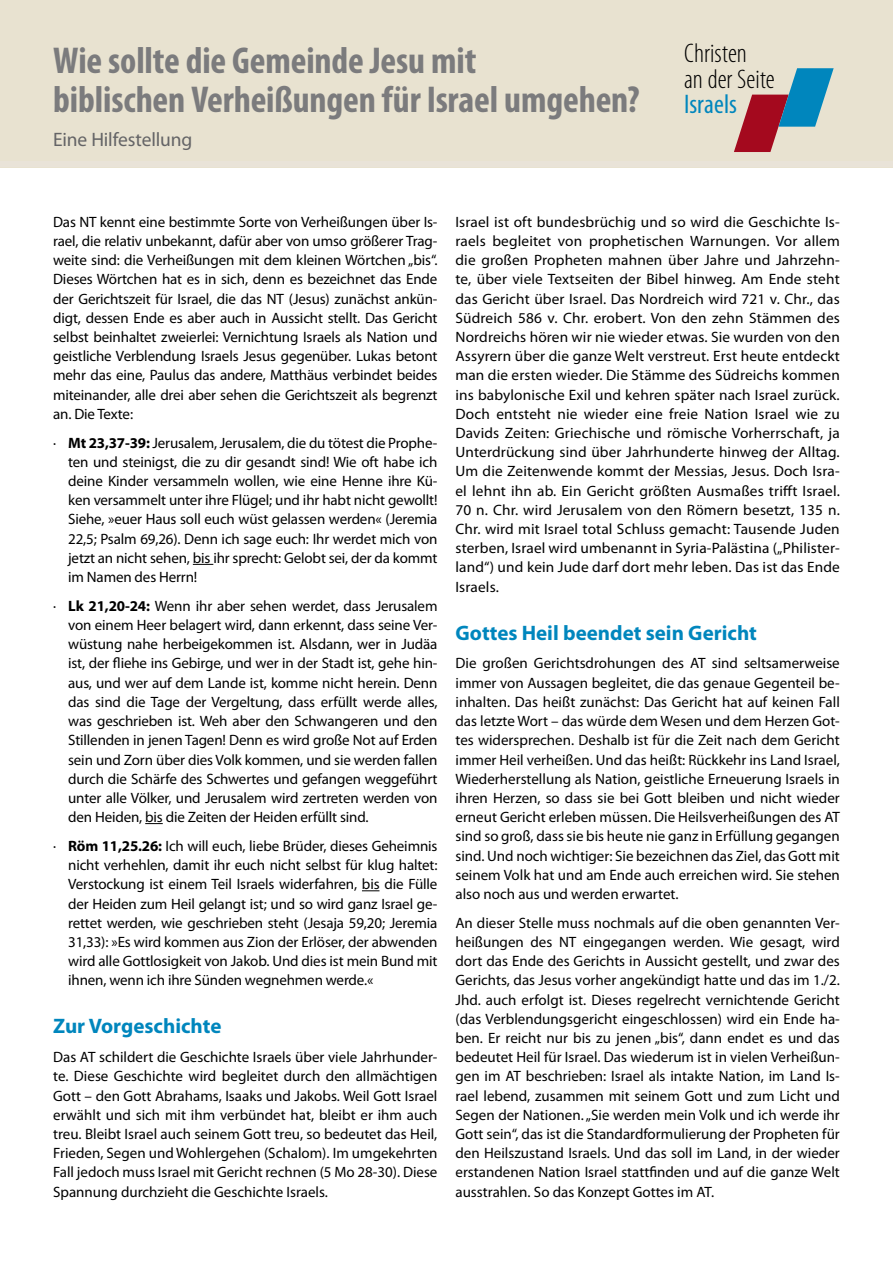
<style>
.page{position:relative;width:893px;height:1263px;background:#fff}
.page>*{position:absolute;margin:0;border:0;box-sizing:border-box;transform-origin:0 0}
.t1{font:700 condensed 37.5px/39px "Myriad Pro";letter-spacing:-.005em;color:#7b7b7d}
.t2{font:300 condensed 27px/25.5px "Myriad Pro";color:#000}
.t3{font:condensed 27px "Myriad Pro";color:#0086bd}
.t4{font:700 21px "Myriad Pro";color:#0086bd}
.t5{font:19.5px "Myriad Pro";letter-spacing:-.01em;color:#646466}
.t6{font:15px/19.2px "Myriad Pro";letter-spacing:-.01em;color:#000;text-align:justify}
.s1{font-weight:700}
</style>
<div class="page">
<div style="left:0;top:0;width:893px;height:167px;background:#e8e2d0"></div>
<svg style="left:734px;top:68px;width:100px;height:84px"></svg>
<div style="left:0;top:162px;width:893px;height:5px;background:#e9e3d8"></div>
<svg style="left:193px;top:564px;width:20px;height:1px"></svg>
<svg style="left:145px;top:823px;width:18px;height:1px"></svg>
<svg style="left:362px;top:890px;width:17px;height:1px"></svg>
<h1 class="t1" style="left:53px;top:40px;width:588px">Wie sollte die Gemeinde Jesu mit<br>biblischen Verheißungen für Israel umgehen?</h1>
<h3 class="t5" style="left:53px;top:128px;width:141px">Eine Hilfestellung</h3>
<h2 class="t2" style="left:684px;top:41px;width:92px">Christen<br>an der Seite</h2>
<h2 class="t3" style="left:684px;top:88px;width:54px">Israels</h2>
<p class="t6" style="left:53px;top:212px;width:386px">Das NT kennt eine bestimmte Sorte von Verheißungen über Is&shy;rael, die relativ unbekannt, dafür aber von umso größerer Trag&shy;weite sind: die Verheißungen mit dem kleinen Wörtchen „bis“.<br>Dieses Wörtchen hat es in sich, denn es bezeichnet das Ende der Gerichtszeit für Israel, die das NT (Jesus) zunächst ankün&shy;digt, dessen Ende es aber auch in Aussicht stellt. Das Gericht selbst beinhaltet zweierlei: Vernichtung Israels als Nation und geistliche Verblendung Israels Jesus gegenüber. Lukas betont mehr das eine, Paulus das andere, Matthäus verbindet beides miteinander, alle drei aber sehen die Gerichtszeit als begrenzt an. Die Texte:</p>
<p class="t6" style="left:68px;top:433px;width:371px;text-indent:-15px">· <span class="s1">Mt 23,37-39:</span> Jerusalem, Jerusalem, die du tötest die Prophe&shy;ten und steinigst, die zu dir gesandt sind! Wie oft habe ich deine Kinder versammeln wollen, wie eine Henne ihre Kü&shy;ken versammelt unter ihre Flügel; und ihr habt nicht gewollt!<br>Siehe, »euer Haus soll euch wüst gelassen werden« (Jeremia 22,5; Psalm 69,26). Denn ich sage euch: Ihr werdet mich von jetzt an nicht sehen, bis ihr sprecht: Gelobt sei, der da kommt im Namen des Herrn!</p>
<p class="t6" style="left:68px;top:596px;width:371px;text-indent:-15px">· <span class="s1">Lk 21,20-24:</span> Wenn ihr aber sehen werdet, dass Jerusalem von einem Heer belagert wird, dann erkennt, dass seine Ver&shy;wüstung nahe herbeigekommen ist. Alsdann, wer in Judäa ist, der fliehe ins Gebirge, und wer in der Stadt ist, gehe hin&shy;aus, und wer auf dem Lande ist, komme nicht herein. Denn das sind die Tage der Vergeltung, dass erfüllt werde alles, was geschrieben ist. Weh aber den Schwangeren und den Stillenden in jenen Tagen! Denn es wird große Not auf Erden sein und Zorn über dies Volk kommen, und sie werden fallen durch die Schärfe des Schwertes und gefangen weggeführt unter alle Völker, und Jerusalem wird zertreten werden von den Heiden, bis die Zeiten der Heiden erfüllt sind.</p>
<p class="t6" style="left:68px;top:836px;width:371px;text-indent:-15px">· <span class="s1">Röm 11,25.26:</span> Ich will euch, liebe Brüder, dieses Geheimnis nicht verhehlen, damit ihr euch nicht selbst für klug haltet:<br>Verstockung ist einem Teil Israels widerfahren, bis die Fülle der Heiden zum Heil gelangt ist; und so wird ganz Israel ge&shy;rettet werden, wie geschrieben steht (Jesaja 59,20; Jeremia 31,33): »Es wird kommen aus Zion der Erlöser, der abwenden wird alle Gottlosigkeit von Jakob. Und dies ist mein Bund mit ihnen, wenn ich ihre Sünden wegnehmen werde.«</p>
<h3 class="t4" style="left:53px;top:1012px;width:170px">Zur Vorgeschichte</h3>
<p class="t6" style="left:53px;top:1047px;width:386px">Das AT schildert die Geschichte Israels über viele Jahrhunder&shy;te. Diese Geschichte wird begleitet durch den allmächtigen Gott – den Gott Abrahams, Isaaks und Jakobs. Weil Gott Israel erwählt und sich mit ihm verbündet hat, bleibt er ihm auch treu. Bleibt Israel auch seinem Gott treu, so bedeutet das Heil, Frieden, Segen und Wohlergehen (Schalom). Im umgekehrten Fall jedoch muss Israel mit Gericht rechnen (5 Mo 28-30). Diese Spannung durchzieht die Geschichte Israels.</p>
<p class="t6" style="left:455px;top:212px;width:386px">Israel ist oft bundesbrüchig und so wird die Geschichte Is&shy;raels begleitet von prophetischen Warnungen. Vor allem die großen Propheten mahnen über Jahre und Jahrzehn&shy;te, über viele Textseiten der Bibel hinweg. Am Ende steht das Gericht über Israel. Das Nordreich wird 721 v. Chr., das Südreich 586 v. Chr. erobert. Von den zehn Stämmen des Nordreichs hören wir nie wieder etwas. Sie wurden von den Assyrern über die ganze Welt verstreut. Erst heute entdeckt man die ersten wieder. Die Stämme des Südreichs kommen ins babylonische Exil und kehren später nach Israel zurück.<br>Doch entsteht nie wieder eine freie Nation Israel wie zu Davids Zeiten: Griechische und römische Vorherrschaft, ja Unterdrückung sind über Jahrhunderte hinweg der Alltag.<br>Um die Zeitenwende kommt der Messias, Jesus. Doch Isra&shy;el lehnt ihn ab. Ein Gericht größten Ausmaßes trifft Israel.<br>70 n. Chr. wird Jerusalem von den Römern besetzt, 135 n.<br>Chr. wird mit Israel total Schluss gemacht: Tausende Juden sterben, Israel wird umbenannt in Syria-Palästina („Philister&shy;land“) und kein Jude darf dort mehr leben. Das ist das Ende Israels.</p>
<h3 class="t4" style="left:455px;top:619px;width:303px">Gottes Heil beendet sein Gericht</h3>
<p class="t6" style="left:455px;top:654px;width:386px">Die großen Gerichtsdrohungen des AT sind seltsamerweise immer von Aussagen begleitet, die das genaue Gegenteil be&shy;inhalten. Das heißt zunächst: Das Gericht hat auf keinen Fall das letzte Wort – das würde dem Wesen und dem Herzen Got&shy;tes widersprechen. Deshalb ist für die Zeit nach dem Gericht immer Heil verheißen. Und das heißt: Rückkehr ins Land Israel, Wiederherstellung als Nation, geistliche Erneuerung Israels in ihren Herzen, so dass sie bei Gott bleiben und nicht wieder erneut Gericht erleben müssen. Die Heilsverheißungen des AT sind so groß, dass sie bis heute nie ganz in Erfüllung gegangen sind. Und noch wichtiger: Sie bezeichnen das Ziel, das Gott mit seinem Volk hat und am Ende auch erreichen wird. Sie stehen also noch aus und werden erwartet.</p>
<p class="t6" style="left:455px;top:913px;width:386px">An dieser Stelle muss nochmals auf die oben genannten Ver&shy;heißungen des NT eingegangen werden. Wie gesagt, wird dort das Ende des Gerichts in Aussicht gestellt, und zwar des Gerichts, das Jesus vorher angekündigt hatte und das im 1./2.<br>Jhd. auch erfolgt ist. Dieses regelrecht vernichtende Gericht (das Verblendungsgericht eingeschlossen) wird ein Ende ha&shy;ben. Er reicht nur bis zu jenen „bis“, dann endet es und das bedeutet Heil für Israel. Das wiederum ist in vielen Verheißun&shy;gen im AT beschrieben: Israel als intakte Nation, im Land Is&shy;rael lebend, zusammen mit seinem Gott und zum Licht und Segen der Nationen. „Sie werden mein Volk und ich werde ihr Gott sein“, das ist die Standardformulierung der Propheten für den Heilszustand Israels. Und das soll im Land, in der wieder erstandenen Nation Israel stattfinden und auf die ganze Welt ausstrahlen. So das Konzept Gottes im AT.</p>
</div>
